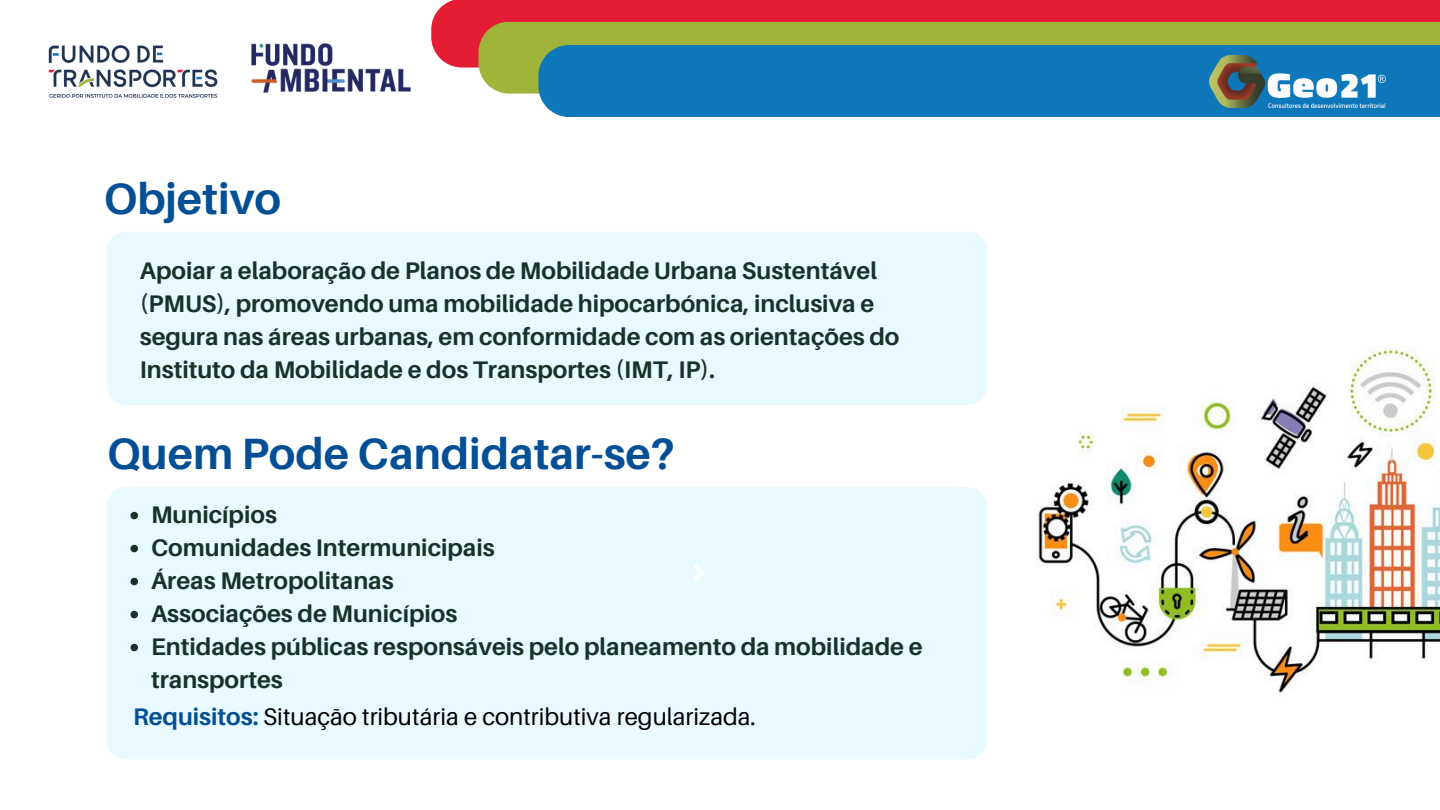
<style>
.page{position:relative;width:1440px;height:810px;background:#fff}
.page>*{position:absolute;margin:0;border:0;box-sizing:border-box;transform-origin:0 0}
.t1{font:700 43.8px "Aileron";color:#034f95}
.t2{font:700 24px/33px "Aileron";color:#193229}
.t3{font:24px "Aileron";color:#000}
.s1{font-weight:700;color:#034f95}
</style>
<div class="page">
<div style="left:431px;top:0;width:1009px;height:68px;background:#e41d35"></div>
<div style="left:479px;top:22px;width:961px;height:72px;background:#a0b439"></div>
<div style="left:538px;top:45px;width:902px;height:72px;background:#0e77b9"></div>
<img style="left:1210px;top:55px;width:175px;height:53px">
<div style="left:107px;top:487px;width:880px;height:272px;background:#e8f9ff"></div>
<svg style="left:693px;top:563px;width:12px;height:19px"></svg>
<img style="left:48px;top:45px;width:170px;height:53px">
<img style="left:251px;top:43px;width:160px;height:50px">
<img style="left:1037px;top:346px;width:403px;height:347px">
<div style="left:107px;top:232px;width:880px;height:173px;background:#e8f9ff"></div>
<svg style="left:131px;top:512px;width:7px;height:7px"></svg>
<svg style="left:131px;top:545px;width:7px;height:7px"></svg>
<svg style="left:131px;top:578px;width:7px;height:7px"></svg>
<svg style="left:131px;top:611px;width:7px;height:7px"></svg>
<svg style="left:131px;top:644px;width:7px;height:7px"></svg>
<p class="t1" style="left:104px;top:171px;width:179px">Objetivo</p>
<p class="t2" style="left:140px;top:254px;width:761px">Apoiar a elaboração de Planos de Mobilidade Urbana Sustentável (PMUS), promovendo uma mobilidade hipocarbónica, inclusiva e segura nas áreas urbanas, em conformidade com as orientações do Instituto da Mobilidade e dos Transportes (IMT, IP).</p>
<p class="t1" style="left:107px;top:427px;width:569px">Quem Pode Candidatar-se?</p>
<h1 class="t2" style="left:151px;top:498px;width:127px">Municípios</h1>
<h2 class="t2" style="left:151px;top:531px;width:345px">Comunidades Intermunicipais</h2>
<p class="t2" style="left:151px;top:564px;width:244px">Áreas Metropolitanas</p>
<h1 class="t2" style="left:151px;top:597px;width:308px">Associações de Municípios</h1>
<p class="t2" style="left:151px;top:630px;width:773px">Entidades públicas responsáveis pelo planeamento da mobilidade e transportes</p>
<p class="t3" style="left:133px;top:702px;width:624px"><span class="s1">Requisitos:</span> Situação tributária e contributiva regularizada.</p>
</div>
